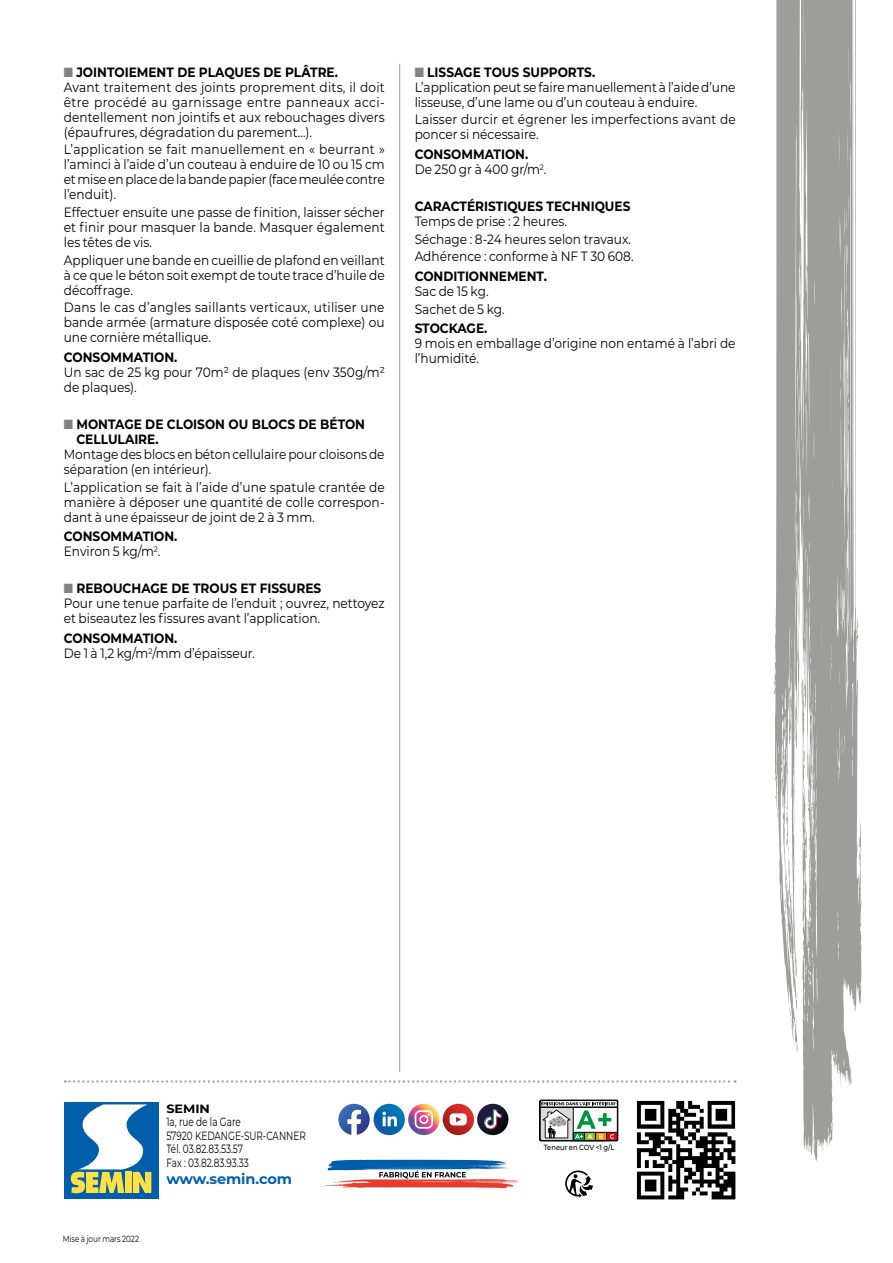
<style>
.page{position:relative;width:893px;height:1263px;background:#fff}
.page>*{position:absolute;margin:0;border:0;box-sizing:border-box;transform-origin:0 0}
.t1{font:700 14.25px "Montserrat";letter-spacing:-.01em;color:#0060ac}
.t2{font:13.5px/15px "Montserrat";color:#000;scale:.9 1}
.t3{font:700 13.5px/15px "Montserrat";color:#000;scale:.9 1}
.t4{font:12px/13.5px "Montserrat";color:#000;scale:.74 1}
.t5{font:700 12px "Montserrat";color:#000;scale:1.07 1}
.t6{font:9px "Montserrat";color:#000;scale:.8 1}
.t7{font:500 7.5px "Montserrat";color:#000;scale:.9 1}
.s1{color:#838382}
.s2{font-weight:700}
.s3{font-weight:400}
</style>
<div class="page">
<svg style="left:774px;top:0;width:88px;height:1161px;fill:#9d9d9c"></svg>
<hr style="left:399px;top:64px;width:1px;height:1008px;background:#9d9d9c">
<svg style="left:64px;top:1102px;width:95px;height:97px"></svg>
<svg style="left:65px;top:1080px;width:670px;height:3px"></svg>
<svg style="left:321px;top:1160px;width:198px;height:28px"></svg>
<svg style="left:408px;top:1104px;width:31px;height:31px"></svg>
<svg style="left:415px;top:1110px;width:18px;height:18px"></svg>
<svg style="left:338px;top:1104px;width:32px;height:31px"></svg>
<svg style="left:374px;top:1104px;width:31px;height:31px"></svg>
<svg style="left:382px;top:1112px;width:15px;height:14px"></svg>
<svg style="left:477px;top:1104px;width:31px;height:31px"></svg>
<svg style="left:484px;top:1109px;width:18px;height:20px"></svg>
<svg style="left:443px;top:1104px;width:31px;height:31px"></svg>
<svg style="left:450px;top:1113px;width:17px;height:12px"></svg>
<svg style="left:539px;top:1100px;width:79px;height:41px"></svg>
<svg style="left:565px;top:1170px;width:28px;height:28px"></svg>
<img style="left:636px;top:1100px;width:100px;height:100px">
<p class="t2" style="left:64px;top:64px;width:358px"><span class="s1">■</span> <span class="s2">JOINTOIEMENT DE PLAQUES DE PLâTRE.<br></span>Avant traitement des joints proprement dits, il doit être procédé au garnissage entre panneaux acci&shy;dentellement non jointifs et aux rebouchages divers (épaufrures, dégradation du parement…).</p>
<p class="t2" style="left:64px;top:142px;width:358px;text-align:justify">L’application se fait manuellement en « beurrant » l’aminci à l’aide d’un couteau à enduire de 10 ou 15 cm et mise en place de la bande papier (face meulée contre l’enduit).</p>
<p class="t2" style="left:64px;top:204px;width:358px;text-align:justify">Effectuer ensuite une passe de finition, laisser sécher et finir pour masquer la bande. Masquer également les têtes de vis.</p>
<p class="t2" style="left:64px;top:252px;width:358px;text-align:justify">Appliquer une bande en cueillie de plafond en veillant à ce que le béton soit exempt de toute trace d’huile de décoffrage.</p>
<p class="t2" style="left:64px;top:299px;width:358px;text-align:justify">Dans le cas d’angles saillants verticaux, utiliser une bande armée (armature disposée coté complexe) ou une cornière métallique.</p>
<p class="t3" style="left:64px;top:349px;width:128px">CONSOMMATION.</p>
<p class="t2" style="left:64px;top:364px;width:358px">Un sac de 25 kg pour 70m² de plaques (env 350g/m² de plaques).</p>
<p class="t3" style="left:76px;top:416px;width:322px;text-indent:-13px"><span class="s1">■</span> MONTAGE DE CLOISON OU BLOCS DE BéTON<br>CELLULAIRE.</p>
<p class="t2" style="left:64px;top:446px;width:358px">Montage des blocs en béton cellulaire pour cloisons de séparation (en intérieur).</p>
<p class="t2" style="left:64px;top:479px;width:358px;text-align:justify">L’application se fait à l’aide d’une spatule crantée de manière à déposer une quantité de colle correspon&shy;dant à une épaisseur de joint de 2 à 3 mm.</p>
<p class="t3" style="left:64px;top:528px;width:128px">CONSOMMATION.<br><span class="s3">Environ 5 kg/m</span><sup>2</sup><span class="s3">.</span></p>
<p class="t2" style="left:64px;top:581px;width:358px"><span class="s1">■</span> <span class="s2">REBOUCHAGE DE TROUS ET FISSURES<br></span>Pour une tenue parfaite de l’enduit ; ouvrez, nettoyez et biseautez les fissures avant l’application.</p>
<p class="t2" style="left:64px;top:630px;width:214px"><span class="s2">CONSOMMATION.<br></span>De 1 à 1,2 kg/m<sup>2</sup>/mm d’épaisseur.</p>
<p class="t2" style="left:415px;top:64px;width:358px"><span class="s1">■</span> <span class="s2">LISSAGE TOUS SUPPORTS.<br></span>L’application peut se faire manuellement à l’aide d’une lisseuse, d’une lame ou d’un couteau à enduire.</p>
<p class="t2" style="left:415px;top:112px;width:358px">Laisser durcir et égrener les imperfections avant de poncer si nécessaire.</p>
<p class="t2" style="left:415px;top:146px;width:148px"><span class="s2">CONSOMMATION.<br></span>De 250 gr à 400 gr/m<sup>2</sup>.</p>
<p class="t3" style="left:415px;top:198px;width:241px">CARACTéRISTIQUES TECHNIQUES</p>
<p class="t2" style="left:415px;top:212px;width:245px;line-height:17.5px">Temps de prise : 2 heures.<br>Séchage : 8-24 heures selon travaux.<br>Adhérence : conforme à NF T 30 608.</p>
<p class="t3" style="left:415px;top:268px;width:148px">CONDITIONNEMENT.</p>
<p class="t2" style="left:415px;top:282px;width:101px;line-height:17.5px">Sac de 15 kg.<br>Sachet de 5 kg.</p>
<p class="t3" style="left:415px;top:320px;width:82px">STOCKAGE.</p>
<p class="t2" style="left:415px;top:336px;width:358px">9 mois en emballage d’origine non entamé à l’abri de l’humidité.</p>
<p class="t6" style="left:63px;top:1232px;width:97px">Mise à jour mars 2022</p>
<p class="t5" style="left:166px;top:1100px;width:42px">SEMIN</p>
<p class="t4" style="left:166px;top:1115px;width:190px">1a, rue de la Gare<br>57920 KEDANGE-SUR-CANNER<br>Tél. 03.82.83.53.57<br>Fax : 03.82.83.93.33</p>
<p class="t1" style="left:166px;top:1168px;width:127px">www.semin.com</p>
<p class="t7" style="left:544px;top:1142px;width:80px">Teneur en COV &lt;1 g/L</p>
</div>
